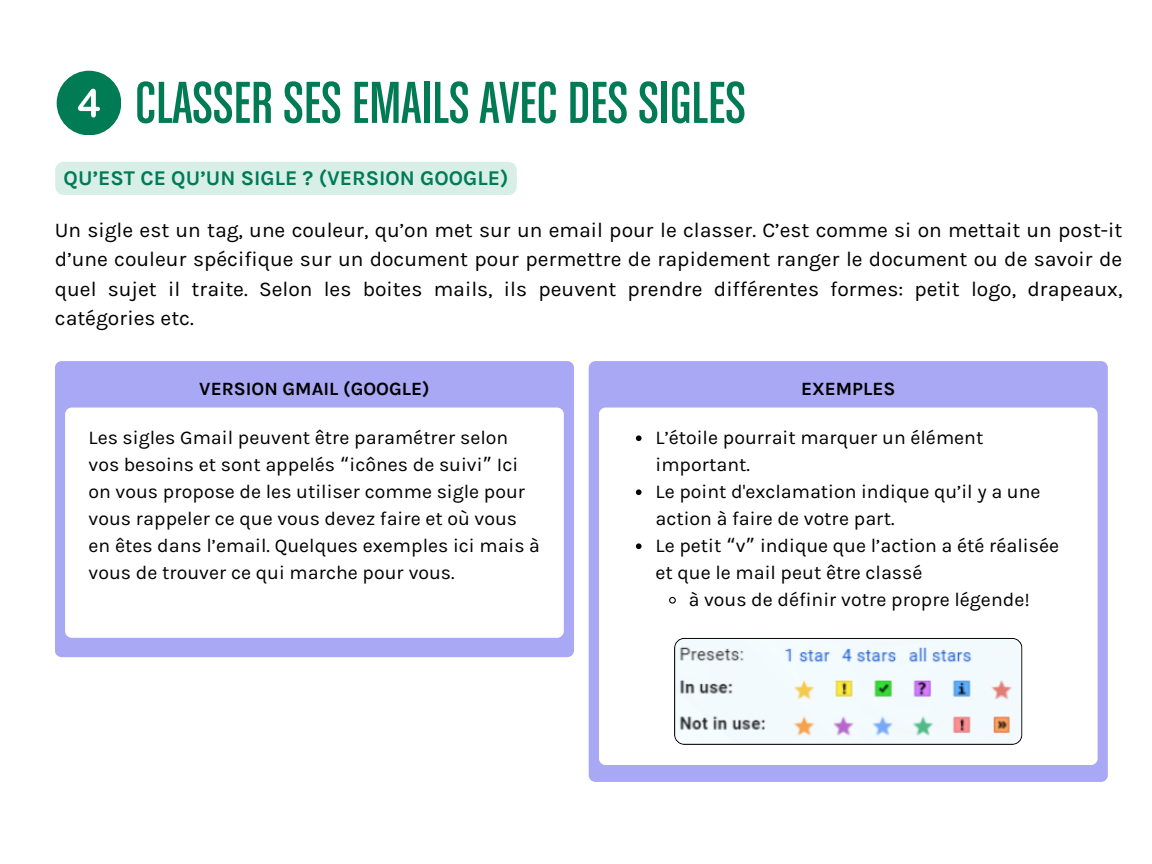
<style>
.page{position:relative;width:1152px;height:864px;background:#fff}
.page>*{position:absolute;margin:0;border:0;box-sizing:border-box;transform-origin:0 0}
.t1{font:63px "Chalet Comprime Cologne Eighty";color:#007b54}
.t2{font:21px/29.2px "Karla";color:#000;text-align:justify}
.t3{font:700 21px "Karla";color:#007b54}
.t4{font:19.5px/27px "Karla";color:#000}
.t5{font:700 18.75px "Karla";color:#000}
.s1{font-family:"Noto Sans Gurmukhi"}
</style>
<div class="page">
<div style="left:55px;top:361px;width:519px;height:296px;background:#a9a8f4;border-radius:7px"></div>
<div style="left:65px;top:408px;width:498px;height:230px;background:#fff;border-radius:7px"></div>
<div style="left:589px;top:361px;width:519px;height:421px;background:#a9a8f4;border-radius:7px"></div>
<div style="left:599px;top:408px;width:498px;height:357px;background:#fff;border-radius:7px"></div>
<svg style="left:674px;top:638px;width:348px;height:107px"></svg>
<div style="left:57px;top:71px;width:64px;height:64px;background:#007b54;border-radius:50%"></div>
<svg style="left:78px;top:89px;width:22px;height:29px"></svg>
<svg style="left:636px;top:435px;width:6px;height:6px"></svg>
<svg style="left:636px;top:489px;width:6px;height:6px"></svg>
<svg style="left:636px;top:543px;width:6px;height:6px"></svg>
<svg style="left:669px;top:596px;width:7px;height:8px"></svg>
<div style="left:55px;top:162px;width:462px;height:33px;background:#d7efe7"></div>
<p class="t1" style="left:135px;top:79px;width:612px">CLASSER SES EMAILS AVEC DES SIGLES</p>
<p class="t3" style="left:64px;top:166px;width:446px">QU’EST CE QU’UN SIGLE ? (VERSION GOOGLE)</p>
<p class="t2" style="left:55px;top:216px;width:1069px">Un sigle est un tag, une couleur, qu’on met sur un email pour le classer. C’est comme si on mettait un post-it d’une couleur spécifique sur un document pour permettre de rapidement ranger le document ou de savoir de quel sujet il traite. Selon les boites mails, ils peuvent prendre différentes formes: petit logo, drapeaux, catégories etc.</p>
<h1 class="t5" style="left:199px;top:378px;width:232px">VERSION GMAIL (GOOGLE)</h1>
<p class="t4" style="left:89px;top:424px;width:453px">Les sigles Gmail peuvent être paramétrer selon vos besoins et sont appelés <span class="s1">“</span>icônes de suivi<span class="s1">”</span> Ici on vous propose de les utiliser comme sigle pour vous rappeler ce que vous devez faire et où vous en êtes dans l’email. Quelques exemples ici mais à vous de trouver ce qui marche pour vous.</p>
<p class="t5" style="left:801px;top:378px;width:96px">EXEMPLES</p>
<h2 class="t4" style="left:656px;top:424px;width:329px">L’étoile pourrait marquer un élément important.</h2>
<h3 class="t4" style="left:656px;top:478px;width:387px">Le point d'exclamation indique qu’il y a une action à faire de votre part.</h3>
<p class="t4" style="left:656px;top:532px;width:405px">Le petit <span class="s1">“</span>v<span class="s1">”</span> indique que l’action a été réalisée et que le mail peut être classé</p>
<h3 class="t4" style="left:689px;top:586px;width:343px">à vous de définir votre propre légende!</h3>
</div>
